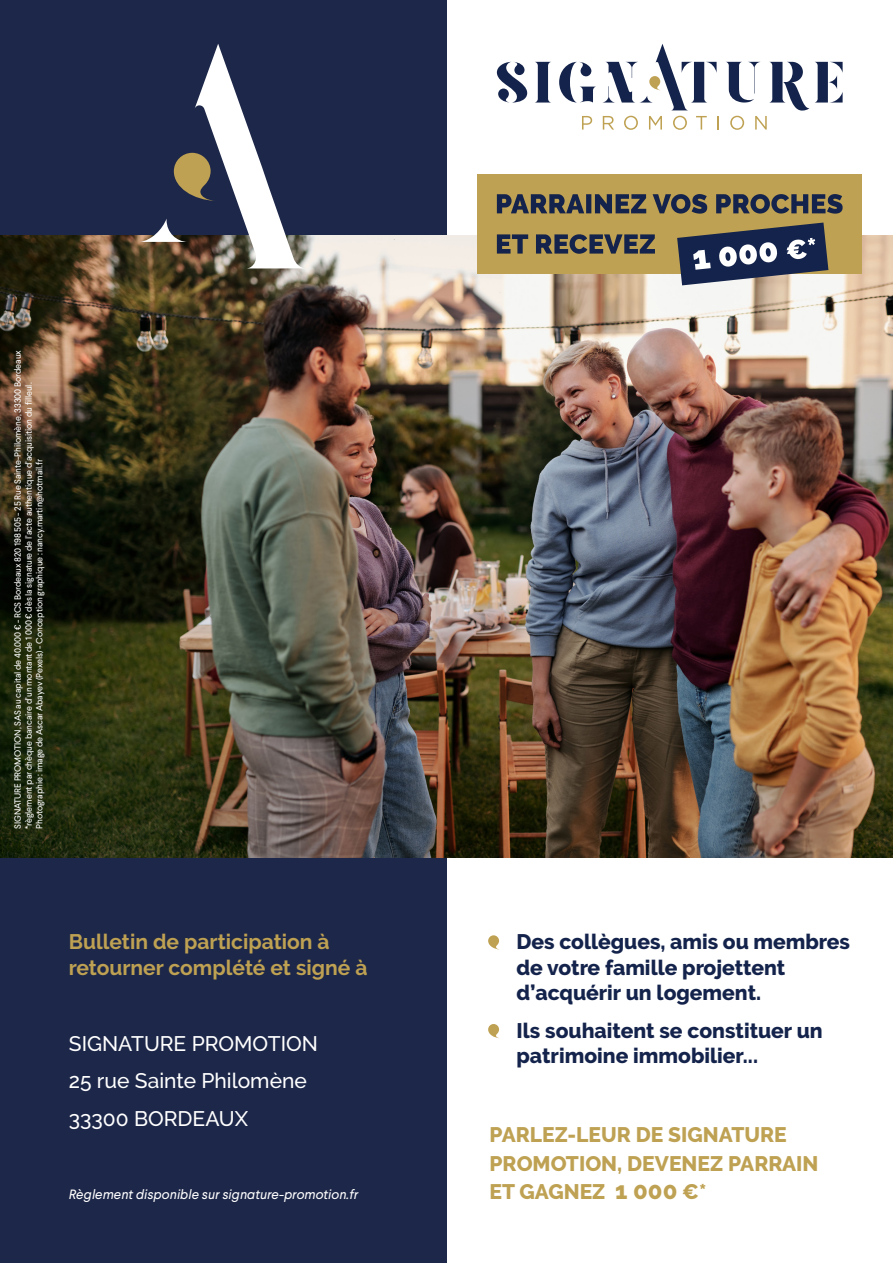
<style>
.page{position:relative;width:893px;height:1263px;background:#fff}
.page>*{position:absolute;margin:0;border:0;box-sizing:border-box;transform-origin:0 0}
.t1{font:800 21px/25.2px "Raleway";color:#14234b}
.t2{font:800 21px/28.5px "Raleway";color:#bea152}
.t3{font:500 21px "Raleway";color:#fff}
.t4{font:700 21px/25.2px "Raleway";color:#bea152}
.t5{font:italic 13.5px "Larsseit";color:#fff}
.t6{font:9px "Larsseit";letter-spacing:-.01em;color:#fff}
.s1{font-size:24px}
</style>
<div class="page">
<div style="left:0;top:0;width:446px;height:1263px;background:#1d2749"></div>
<img style="left:0;top:235px;width:893px;height:623px">
<div style="left:478px;top:174px;width:384px;height:99px;background:#bea152"></div>
<svg style="left:497px;top:234px;width:158px;height:20px"></svg>
<svg style="left:497px;top:194px;width:346px;height:20px"></svg>
<svg style="left:677px;top:223px;width:151px;height:62px"></svg>
<svg style="left:496px;top:44px;width:347px;height:86px"></svg>
<svg style="left:488px;top:935px;width:11px;height:15px"></svg>
<svg style="left:488px;top:1024px;width:12px;height:14px"></svg>
<svg style="left:140px;top:44px;width:166px;height:224px"></svg>
<p class="t6" style="left:12px;top:829px;width:480px;rotate:-90deg">SIGNATURE PROMOTION, SAS au capital de 40.000 € - RCS Bordeaux 820 198 505 - 25 Rue Sainte-Philomène, 33300 Bordeaux</p>
<p class="t6" style="left:23px;top:829px;width:448px;rotate:-90deg">*règlement par chèque bancaire d’un montant de 1 000 € dès la signature de l’acte authentique d’acquisition du filleul.</p>
<p class="t6" style="left:34px;top:829px;width:371px;rotate:-90deg">Photographie : image de Ascar Abayev (Pexels) - Conception graphique : nancy.martin@hotmail.fr</p>
<p class="t4" style="left:69px;top:929px;width:300px">Bulletin de participation à retourner complété et signé à</p>
<p class="t3" style="left:69px;top:1031px;width:251px">SIGNATURE PROMOTION</p>
<p class="t3" style="left:69px;top:1069px;width:240px">25 rue Sainte Philomène</p>
<p class="t3" style="left:69px;top:1107px;width:181px">33300 BORDEAUX</p>
<p class="t1" style="left:517px;top:929px;width:335px;text-indent:-27px">• Des collègues, amis ou membres de votre famille projettent d’acquérir un logement.</p>
<p class="t1" style="left:517px;top:1018px;width:308px;text-indent:-27px">• Ils souhaitent se constituer un patrimoine immobilier...</p>
<p class="t2" style="left:490px;top:1121px;width:330px">PARLEZ-LEUR DE SIGNATURE<br>PROMOTION, DEVENEZ PARRAIN</p>
<p class="t5" style="left:69px;top:1186px;width:291px">Règlement disponible sur signature-promotion.fr</p>
<p class="t2" style="left:490px;top:1178px;width:218px">ET GAGNEZ <span class="s1">1 000</span> €*</p>
</div>
